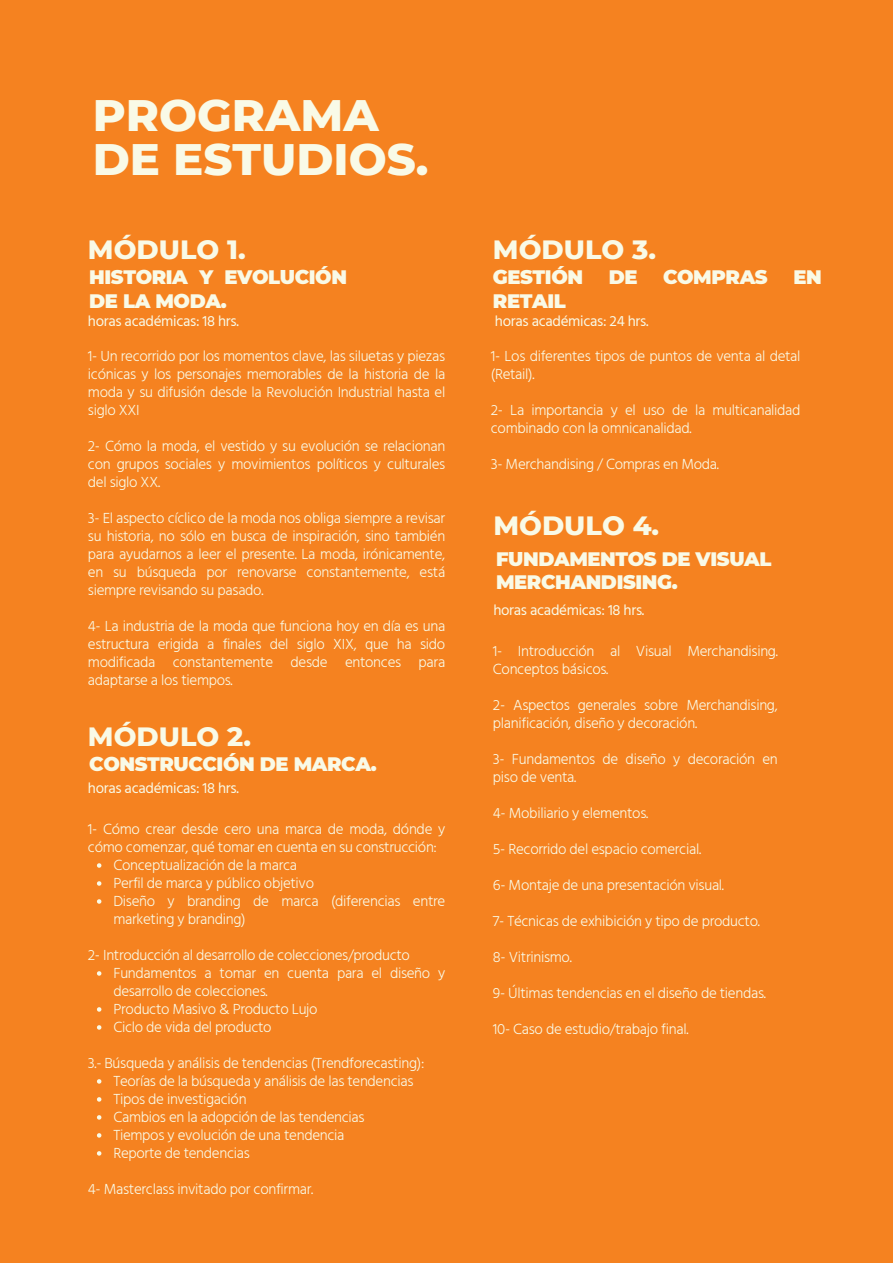
<style>
.page{position:relative;width:893px;height:1264px;background:#fff}
.page>*{position:absolute;margin:0;border:0;box-sizing:border-box;transform-origin:0 0}
.t1{font:800 45px/43.8px "Montserrat";color:#f9fae7}
.t2{font:800 27px "Montserrat";color:#f9fae7}
.t3{font:900 19.5px/23.5px "Montserrat";letter-spacing:-.02em;color:#f9fae7}
.t4{font:300 15px/18px "Hind Madurai";letter-spacing:-.02em;color:#f9fae7}
.t5{font:15px "Hind Madurai";letter-spacing:-.02em;color:#f9fae7}
</style>
<div class="page">
<div style="left:0;top:0;width:892px;height:1262px;background:#f58220"></div>
<svg style="left:97px;top:863px;width:4px;height:4px"></svg>
<svg style="left:97px;top:881px;width:4px;height:4px"></svg>
<svg style="left:97px;top:899px;width:4px;height:4px"></svg>
<svg style="left:97px;top:971px;width:4px;height:4px"></svg>
<svg style="left:97px;top:1007px;width:4px;height:4px"></svg>
<svg style="left:97px;top:1025px;width:4px;height:4px"></svg>
<svg style="left:97px;top:1079px;width:4px;height:4px"></svg>
<svg style="left:97px;top:1097px;width:4px;height:4px"></svg>
<svg style="left:97px;top:1115px;width:4px;height:4px"></svg>
<svg style="left:97px;top:1133px;width:4px;height:4px"></svg>
<svg style="left:97px;top:1151px;width:4px;height:4px"></svg>
<p class="t1" style="left:93px;top:93px;width:337px">PROGRAMA<br>DE ESTUDIOS.</p>
<p class="t2" style="left:88px;top:233px;width:159px">MÓDULO 1.</p>
<p class="t3" style="left:89px;top:265px;width:259px">HISTORIA Y EVOLUCIÓN<br>DE LA MODA.</p>
<p class="t5" style="left:88px;top:311px;width:152px">horas académicas: 18 hrs.</p>
<p class="t4" style="left:88px;top:348px;width:359px;text-align:justify">1- Un recorrido por los momentos clave, las siluetas y piezas icónicas y los personajes memorables de la historia de la moda y su difusión desde la Revolución Industrial hasta el siglo XXI</p>
<p class="t4" style="left:88px;top:438px;width:359px;text-align:justify">2- Cómo la moda, el vestido y su evolución se relacionan con grupos sociales y movimientos políticos y culturales del siglo XX.</p>
<p class="t4" style="left:88px;top:510px;width:359px;text-align:justify">3- El aspecto cíclico de la moda nos obliga siempre a revisar su historia, no sólo en busca de inspiración, sino también para ayudarnos a leer el presente. La moda, irónicamente, en su búsqueda por renovarse constantemente, está siempre revisando su pasado.</p>
<p class="t4" style="left:88px;top:618px;width:359px;text-align:justify">4- La industria de la moda que funciona hoy en día es una estructura erigida a finales del siglo XIX, que ha sido modificada constantemente desde entonces para adaptarse a los tiempos.</p>
<p class="t2" style="left:88px;top:719px;width:164px">MÓDULO 2.</p>
<p class="t3" style="left:89px;top:752px;width:289px">CONSTRUCCIÓN DE MARCA.</p>
<p class="t5" style="left:88px;top:778px;width:152px">horas académicas: 18 hrs.</p>
<p class="t4" style="left:88px;top:820px;width:359px">1- Cómo crear desde cero una marca de moda, dónde y cómo comenzar, qué tomar en cuenta en su construcción:</p>
<p class="t4" style="left:113px;top:856px;width:185px">Conceptualización de la marca</p>
<p class="t4" style="left:113px;top:874px;width:202px">Perfil de marca y público objetivo</p>
<p class="t4" style="left:113px;top:892px;width:333px">Diseño y branding de marca (diferencias entre marketing y branding)</p>
<p class="t4" style="left:88px;top:946px;width:323px">2- Introducción al desarrollo de colecciones/producto</p>
<p class="t4" style="left:113px;top:964px;width:333px">Fundamentos a tomar en cuenta para el diseño y desarrollo de colecciones.</p>
<p class="t4" style="left:113px;top:1000px;width:206px">Producto Masivo &amp; Producto Lujo</p>
<p class="t4" style="left:113px;top:1018px;width:160px">Ciclo de vida del producto</p>
<p class="t4" style="left:88px;top:1054px;width:338px">3.- Búsqueda y análisis de tendencias (Trendforecasting):</p>
<p class="t4" style="left:113px;top:1072px;width:301px">Teorías de la búsqueda y análisis de las tendencias</p>
<p class="t4" style="left:113px;top:1090px;width:135px">Tipos de investigación</p>
<p class="t4" style="left:113px;top:1108px;width:252px">Cambios en la adopción de las tendencias</p>
<p class="t4" style="left:113px;top:1126px;width:232px">Tiempos y evolución de una tendencia</p>
<p class="t4" style="left:113px;top:1144px;width:138px">Reporte de tendencias</p>
<p class="t4" style="left:88px;top:1180px;width:227px">4- Masterclass invitado por confirmar.</p>
<p class="t2" style="left:493px;top:233px;width:165px">MÓDULO 3.</p>
<p class="t3" style="left:493px;top:265px;width:92px">GESTIÓN</p>
<p class="t3" style="left:608px;top:265px;width:30px">DE</p>
<p class="t3" style="left:663px;top:265px;width:106px">COMPRAS</p>
<p class="t3" style="left:793px;top:265px;width:30px">EN</p>
<p class="t3" style="left:493px;top:289px;width:74px">RETAIL</p>
<p class="t5" style="left:495px;top:311px;width:155px">horas académicas: 24 hrs.</p>
<p class="t4" style="left:491px;top:348px;width:311px">1- Los diferentes tipos de puntos de venta al detal (Retail).</p>
<p class="t4" style="left:491px;top:402px;width:311px">2- La importancia y el uso de la multicanalidad combinado con la omnicanalidad.</p>
<p class="t4" style="left:491px;top:456px;width:230px">3- Merchandising / Compras en Moda.</p>
<p class="t2" style="left:493px;top:509px;width:167px">MÓDULO 4.</p>
<p class="t3" style="left:496px;top:547px;width:277px">FUNDAMENTOS DE VISUAL<br>MERCHANDISING.</p>
<p class="t5" style="left:493px;top:600px;width:152px">horas académicas: 18 hrs.</p>
<p class="t4" style="left:493px;top:643px;width:286px">1- Introducción al Visual Merchandising.<br>Conceptos básicos.</p>
<p class="t4" style="left:493px;top:697px;width:286px">2- Aspectos generales sobre Merchandising, planificación, diseño y decoración.</p>
<p class="t4" style="left:493px;top:751px;width:286px">3- Fundamentos de diseño y decoración en piso de venta.</p>
<p class="t4" style="left:493px;top:804px;width:157px">4- Mobiliario y elementos.</p>
<p class="t4" style="left:493px;top:840px;width:210px">5- Recorrido del espacio comercial.</p>
<p class="t4" style="left:493px;top:876px;width:233px">6- Montaje de una presentación visual.</p>
<p class="t4" style="left:493px;top:912px;width:268px">7- Técnicas de exhibición y tipo de producto.</p>
<p class="t4" style="left:493px;top:948px;width:80px">8- Vitrinismo.</p>
<p class="t4" style="left:493px;top:984px;width:274px">9- Últimas tendencias en el diseño de tiendas.</p>
<p class="t4" style="left:493px;top:1020px;width:197px">10- Caso de estudio/trabajo final.</p>
</div>
